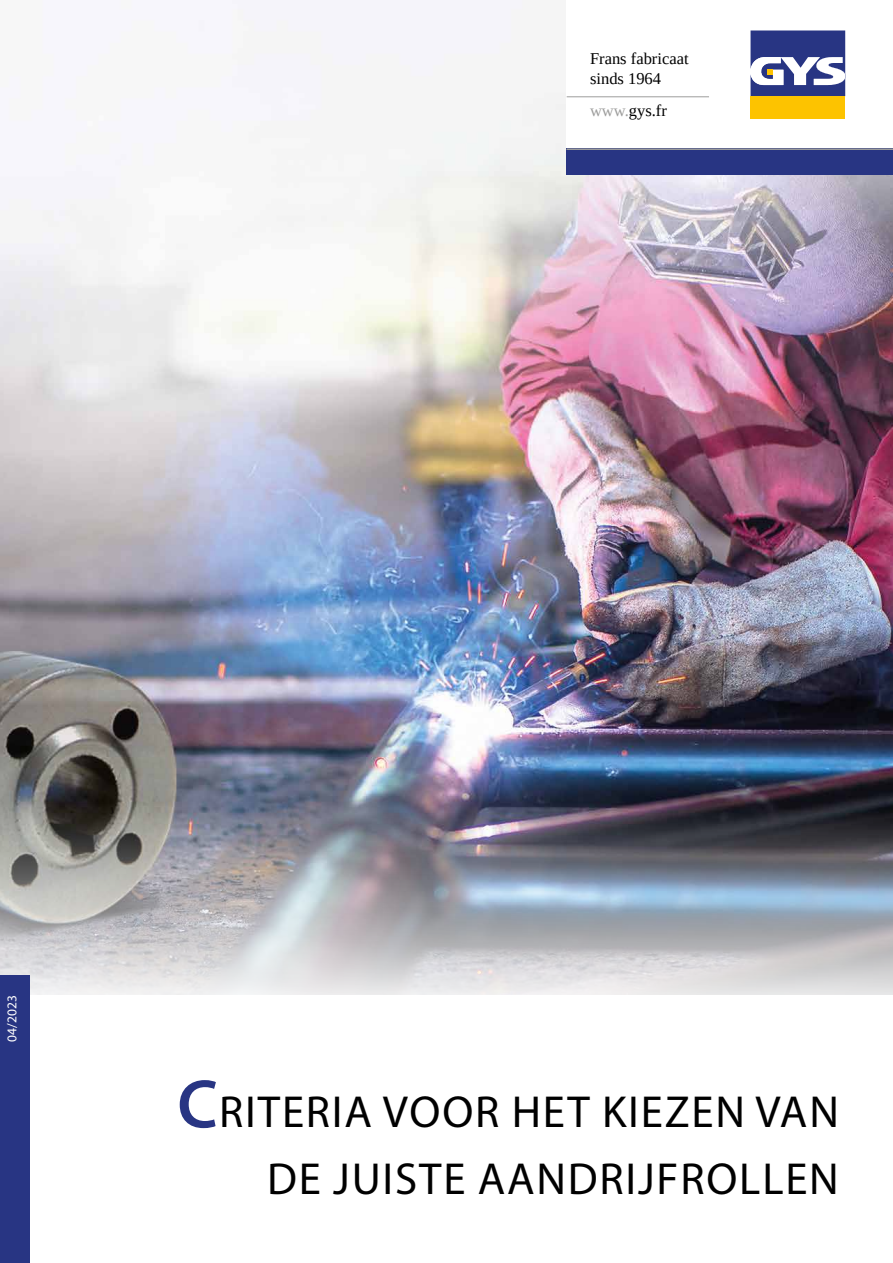
<style>
.page{position:relative;width:893px;height:1263px;background:#fff}
.page>*{position:absolute;margin:0;border:0;box-sizing:border-box;transform-origin:0 0}
._002_-_Texte__exergu{font:45px "Myriad Pro";letter-spacing:.04em;color:#000}
.TXT-labeurFR{font:16.5px/19.8px "Tinos";color:#000}
.t1{font:13.5px "Myriad Pro";color:#fff}
.s1{color:#9d9d9c}
.s2{font-weight:600;font-size:69px;color:#283583}
</style>
<div class="page">
<img style="left:0;top:0;width:893px;height:804px">
<div style="left:567px;top:0;width:144px;height:97px;background:#fff"></div>
<div style="left:567px;top:96px;width:144px;height:53px;background:#fff"></div>
<div style="left:709px;top:0;width:184px;height:150px;background:#fff"></div>
<div style="left:750px;top:96px;width:95px;height:22px;background:#fdc300"></div>
<svg style="left:750px;top:30px;width:95px;height:66px"></svg>
<div style="left:567px;top:149px;width:326px;height:26px;background:#283583"></div>
<hr style="left:567px;top:96px;width:142px;height:1px;background:#9d9d9c">
<hr style="left:567px;top:149px;width:326px;height:1px;background:#9d9d9c">
<img style="left:0;top:804px;width:893px;height:205px">
<div style="left:0;top:975px;width:29px;height:288px;background:#283583"></div>
<p class="TXT-labeurFR" style="left:590px;top:49px;width:100px">Frans fabricaat sinds 1964</p>
<p class="TXT-labeurFR" style="left:590px;top:101px;width:78px"><span class="s1">www.</span>gys.fr</p>
<p class="t1" style="left:4px;top:1041px;width:48px;rotate:-90deg">04/2023</p>
<p class="_002_-_Texte__exergu" style="left:177px;top:1084px;width:663px"><span class="s2">C</span>RITERIA VOOR HET KIEZEN VAN</p>
<p class="_002_-_Texte__exergu" style="left:267px;top:1151px;width:573px">DE JUISTE AANDRIJFROLLEN</p>
</div>
